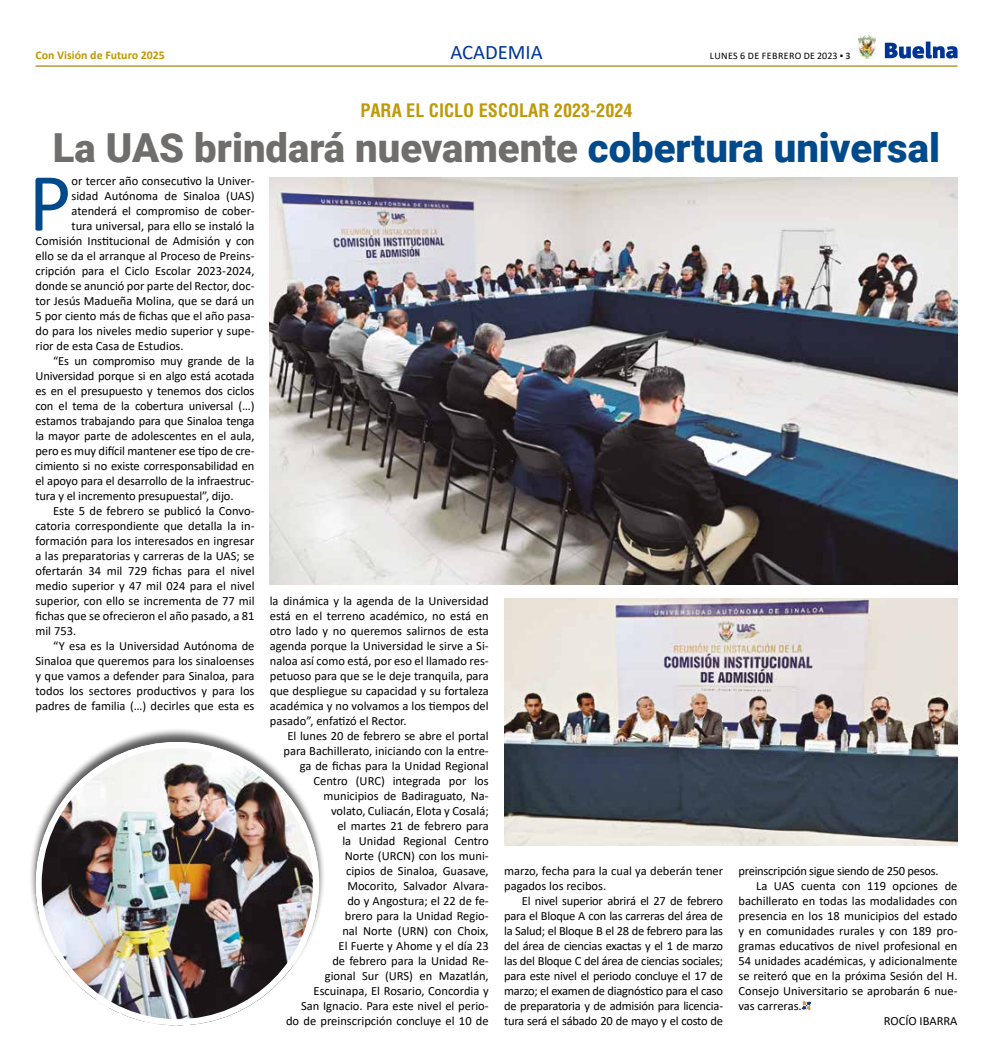
<style>
.page{position:relative;width:993px;height:1063px;background:#fff}
.page>*{position:absolute;margin:0;border:0;box-sizing:border-box;transform-origin:0 0}
.t1{font:83.38px "Calibri";color:#00498b}
.t2{font:900 40px "Roboto";color:#6f6e6d}
.t3{font:20.62px "Calibri";color:#003595}
.t4{font:700 condensed 18.12px "Helvetica";color:#c09907}
.t5{font:12.5px/15px "Calibri";color:#000;text-align:justify}
.t6{font:12.5px "Calibri";letter-spacing:-.02em;color:#000}
.t7{font:700 11.88px "Calibri";color:#c09800}
.t8{font:10px "Calibri";letter-spacing:.04em;color:#000}
.s1{font-weight:700;color:#3c3c3b}
.s2{color:#00498b}
</style>
<div class="page">
<hr style="left:35px;top:65px;width:922px;height:2px;background:#ac8511">
<svg style="left:884px;top:42px;width:73px;height:17px"></svg>
<img style="left:858px;top:35px;width:17px;height:24px">
<img style="left:270px;top:177px;width:687px;height:408px">
<img style="left:504px;top:599px;width:453px;height:246px">
<div style="left:29px;top:728px;width:297px;height:297px;background:#000;opacity:.65"></div>
<img style="left:35px;top:742px;width:284px;height:283px;border-radius:142px">
<div style="left:35px;top:742px;width:284px;height:283px;border:6px solid #fff;border-radius:50%"></div>
<svg style="left:801px;top:1001px;width:10px;height:9px"></svg>
<p class="t7" style="left:35px;top:46px;width:131px">Con Visión de Futuro 2025</p>
<h3 class="t3" style="left:450px;top:37px;width:94px">ACADEMIA</h3>
<p class="t8" style="left:709px;top:48px;width:142px">LUNES 6 DE FEBRERO DE 2023 ▪ <span class="s1">3</span></p>
<h3 class="t4" style="left:360px;top:99px;width:273px">PARA EL CICLO ESCOLAR 2023-2024</h3>
<h2 class="t2" style="left:53px;top:119px;width:888px">La UAS brindará nuevamente <span class="s2">cobertura universal</span></h2>
<h1 class="t1" style="left:28px;top:145px;width:45px">P</h1>
<p class="t5" style="left:72px;top:173px;width:184px">or tercer año consecutivo la Univer-</p>
<p class="t5" style="left:72px;top:188px;width:184px">sidad Autónoma de Sinaloa (UAS)</p>
<p class="t5" style="left:72px;top:203px;width:184px">atenderá el compromiso de cober-</p>
<p class="t5" style="left:72px;top:218px;width:184px">tura universal, para ello se instaló la</p>
<p class="t5" style="left:35px;top:233px;width:220px">Comisión Institucional de Admisión y con</p>
<p class="t5" style="left:35px;top:248px;width:220px">ello se da el arranque al Proceso de Preins-</p>
<p class="t5" style="left:35px;top:263px;width:220px">cripción para el Ciclo Escolar 2023-2024,</p>
<p class="t5" style="left:35px;top:278px;width:220px">donde se anunció por parte del Rector, doc-</p>
<p class="t5" style="left:35px;top:293px;width:220px">tor Jesús Madueña Molina, que se dará un</p>
<p class="t5" style="left:35px;top:308px;width:220px">5 por ciento más de fichas que el año pasa-</p>
<p class="t5" style="left:35px;top:323px;width:220px">do para los niveles medio superior y supe-</p>
<p class="t5" style="left:35px;top:338px;width:150px">rior de esta Casa de Estudios.</p>
<p class="t5" style="left:53px;top:353px;width:203px">“Es un compromiso muy grande de la</p>
<p class="t5" style="left:35px;top:368px;width:220px">Universidad porque si en algo está acotada</p>
<p class="t5" style="left:35px;top:383px;width:220px">es en el presupuesto y tenemos dos ciclos</p>
<p class="t5" style="left:35px;top:398px;width:220px">con el tema de la cobertura universal (…)</p>
<p class="t5" style="left:35px;top:413px;width:220px">estamos trabajando para que Sinaloa tenga</p>
<p class="t5" style="left:35px;top:428px;width:220px">la mayor parte de adolescentes en el aula,</p>
<p class="t5" style="left:35px;top:443px;width:220px">pero es muy difícil mantener ese tipo de cre-</p>
<p class="t5" style="left:35px;top:458px;width:220px">cimiento si no existe corresponsabilidad en</p>
<p class="t5" style="left:35px;top:473px;width:220px">el apoyo para el desarrollo de la infraestruc-</p>
<p class="t5" style="left:35px;top:488px;width:199px">tura y el incremento presupuestal”, dijo.</p>
<p class="t5" style="left:53px;top:503px;width:203px">Este 5 de febrero se publicó la Convo-</p>
<p class="t5" style="left:35px;top:518px;width:220px">catoria correspondiente que detalla la in-</p>
<p class="t5" style="left:35px;top:533px;width:220px">formación para los interesados en ingresar</p>
<p class="t5" style="left:35px;top:548px;width:220px">a las preparatorias y carreras de la UAS; se</p>
<p class="t5" style="left:35px;top:563px;width:220px">ofertarán 34 mil 729 fichas para el nivel</p>
<p class="t5" style="left:35px;top:578px;width:220px">medio superior y 47 mil 024 para el nivel</p>
<p class="t5" style="left:35px;top:593px;width:220px">superior, con ello se incrementa de 77 mil</p>
<p class="t5" style="left:35px;top:608px;width:220px">fichas que se ofrecieron el año pasado, a 81</p>
<p class="t5" style="left:35px;top:623px;width:42px">mil 753.</p>
<p class="t5" style="left:53px;top:638px;width:203px">“Y esa es la Universidad Autónoma de</p>
<p class="t5" style="left:35px;top:653px;width:220px">Sinaloa que queremos para los sinaloenses</p>
<p class="t5" style="left:35px;top:668px;width:220px">y que vamos a defender para Sinaloa, para</p>
<p class="t5" style="left:35px;top:683px;width:220px">todos los sectores productivos y para los</p>
<p class="t5" style="left:35px;top:698px;width:220px">padres de familia (…) decirles que esta es</p>
<p class="t5" style="left:270px;top:593px;width:220px">la dinámica y la agenda de la Universidad está en el terreno académico, no está en otro lado y no queremos salirnos de esta agenda porque la Universidad le sirve a Si&shy;naloa así como está, por eso el llamado res&shy;petuoso para que se le deje tranquila, para que despliegue su capacidad y su fortaleza académica y no volvamos a los tiempos del pasado”, enfatizó el Rector.</p>
<p class="t5" style="left:283px;top:728px;width:207px;text-align:right">El lunes 20 de febrero se abre el portal para Bachillerato, iniciando con la entre&shy;ga de fichas para la Unidad Regional<br>Centro (URC) integrada por los municipios de Badiraguato, Na-<br>volato, Culiacán, Elota y Cosalá;<br>el martes 21 de febrero para<br>la Unidad Regional Centro<br>Norte (URCN) con los muni-<br>cipios de Sinaloa, Guasave,<br>Mocorito, Salvador Alvara-<br>do y Angostura; el 22 de fe-<br>brero para la Unidad Regio-<br>nal Norte (URN) con Choix,<br>El Fuerte y Ahome y el día 23<br>de febrero para la Unidad Re-<br>gional Sur (URS) en Mazatlán,<br>Escuinapa, El Rosario, Concordia y<br>San Ignacio. Para este nivel el perio-<br>do de preinscripción concluye el 10 de</p>
<p class="t5" style="left:504px;top:863px;width:220px">marzo, fecha para la cual ya deberán tener pagados los recibos.</p>
<p class="t5" style="left:504px;top:893px;width:220px;text-indent:18px">El nivel superior abrirá el 27 de febrero para el Bloque A con las carreras del área de la Salud; el Bloque B el 28 de febrero para las del área de ciencias exactas y el 1 de marzo las del Bloque C del área de ciencias sociales; para este nivel el periodo concluye el 17 de marzo; el examen de diagnóstico para el caso de preparatoria y de admisión para licencia&shy;tura será el sábado 20 de mayo y el costo de</p>
<p class="t6" style="left:738px;top:863px;width:201px">preinscripción sigue siendo de 250 pesos.</p>
<p class="t5" style="left:756px;top:878px;width:203px">La UAS cuenta con 119 opciones de</p>
<p class="t5" style="left:738px;top:893px;width:220px">bachillerato en todas las modalidades con</p>
<p class="t5" style="left:738px;top:908px;width:220px">presencia en los 18 municipios del estado</p>
<p class="t5" style="left:738px;top:923px;width:220px">y en comunidades rurales y con 189 pro-</p>
<p class="t5" style="left:738px;top:938px;width:220px">gramas educativos de nivel profesional en</p>
<p class="t5" style="left:738px;top:953px;width:220px">54 unidades académicas, y adicionalmente</p>
<p class="t5" style="left:738px;top:968px;width:220px">se reiteró que en la próxima Sesión del H.</p>
<p class="t5" style="left:738px;top:983px;width:220px">Consejo Universitario se aprobarán 6 nue-</p>
<p class="t5" style="left:738px;top:998px;width:65px">vas carreras.</p>
<p class="t5" style="left:883px;top:1013px;width:75px">ROCÍO IBARRA</p>
</div>
